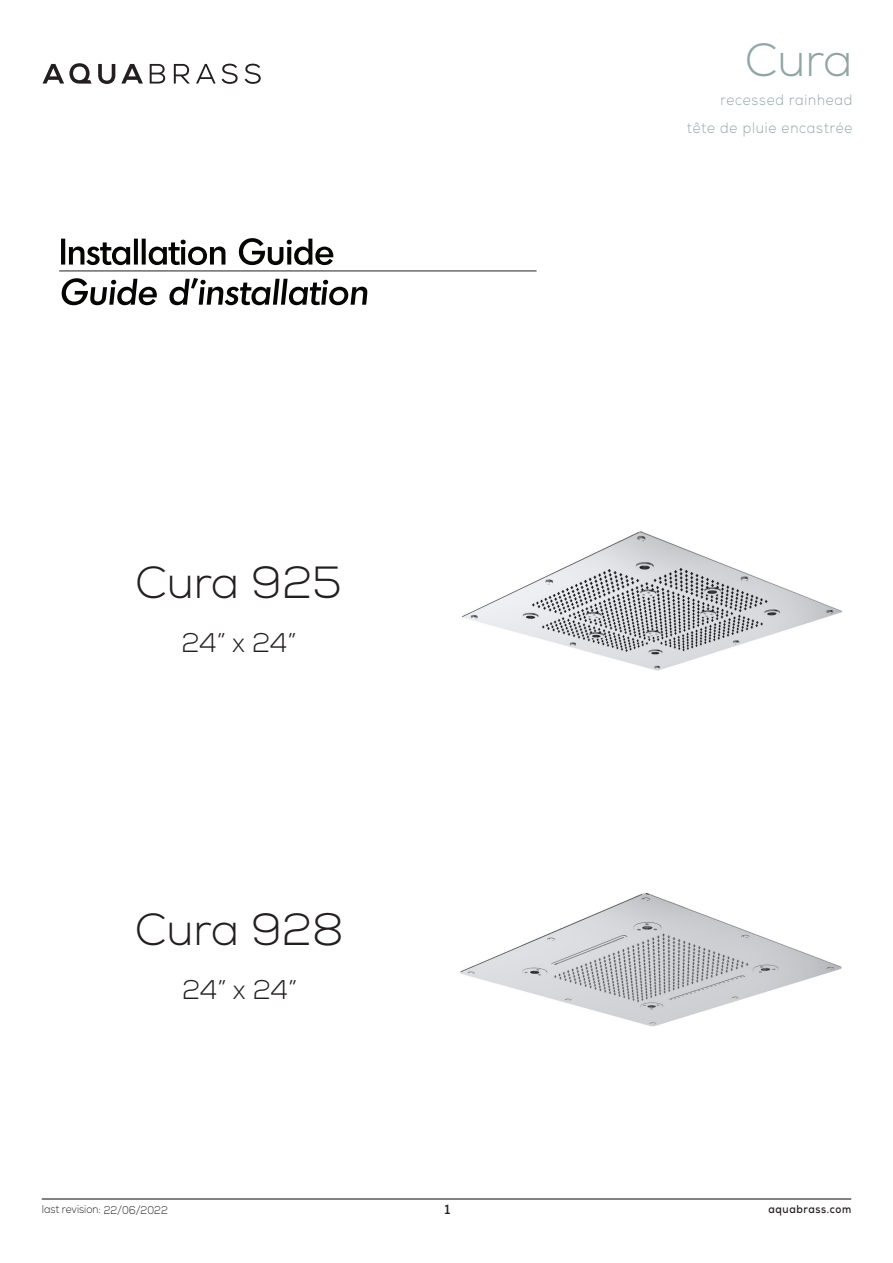
<style>
.page{position:relative;width:893px;height:1263px;background:#fff}
.page>*{position:absolute;margin:0;border:0;box-sizing:border-box;transform-origin:0 0}
.t1{font:300 46.5px "Nexa";color:#91a5a4}
.t2{font:300 45px "Nexa";color:#231f20}
.t3{font:300 27px "Nexa";letter-spacing:-.015em;color:#231f20}
.t4{font:300 15px/28.5px "Nexa";letter-spacing:.06em;color:#91a5a4;text-align:right;scale:.9 1}
.t5{font:700 13.5px "Nexa";color:#231f20}
.t6{font:300 11.25px "Nexa";color:#231f20;scale:.9 1}
.t7{font:700 11.25px "Nexa";letter-spacing:.06em;color:#231f20;scale:.9 1}
</style>
<div class="page">
<hr style="left:42px;top:1198px;width:809px;height:1px;background:#231f20">
<svg style="left:98px;top:64px;width:17px;height:20px"></svg>
<svg style="left:121px;top:64px;width:22px;height:20px"></svg>
<svg style="left:150px;top:64px;width:15px;height:20px"></svg>
<svg style="left:174px;top:64px;width:16px;height:20px"></svg>
<svg style="left:196px;top:64px;width:20px;height:20px"></svg>
<svg style="left:222px;top:64px;width:16px;height:20px"></svg>
<svg style="left:245px;top:64px;width:16px;height:20px"></svg>
<svg style="left:43px;top:63px;width:49px;height:21px"></svg>
<svg style="left:62px;top:278px;width:305px;height:27px"></svg>
<hr style="left:59px;top:271px;width:478px;height:1px;background:#231f20">
<svg style="left:61px;top:238px;width:272px;height:27px"></svg>
<img style="left:462px;top:531px;width:381px;height:140px">
<img style="left:460px;top:893px;width:382px;height:134px">
<p class="t2" style="left:135px;top:556px;width:208px">Cura 925</p>
<p class="t3" style="left:181px;top:627px;width:117px">24” x 24”</p>
<p class="t2" style="left:135px;top:903px;width:210px">Cura 928</p>
<p class="t3" style="left:182px;top:974px;width:117px">24” x 24”</p>
<h1 class="t1" style="left:745px;top:33px;width:109px">Cura</h1>
<p class="t4" style="left:687px;top:86px;width:185px">recessed rainhead<br>tête de pluie encastrée</p>
<p class="t5" style="left:444px;top:1201px;width:7px">1</p>
<p class="t6" style="left:42px;top:1203px;width:142px">last revision: 22/06/2022</p>
<p class="t7" style="left:768px;top:1201px;width:93px">aquabrass.com</p>
</div>
